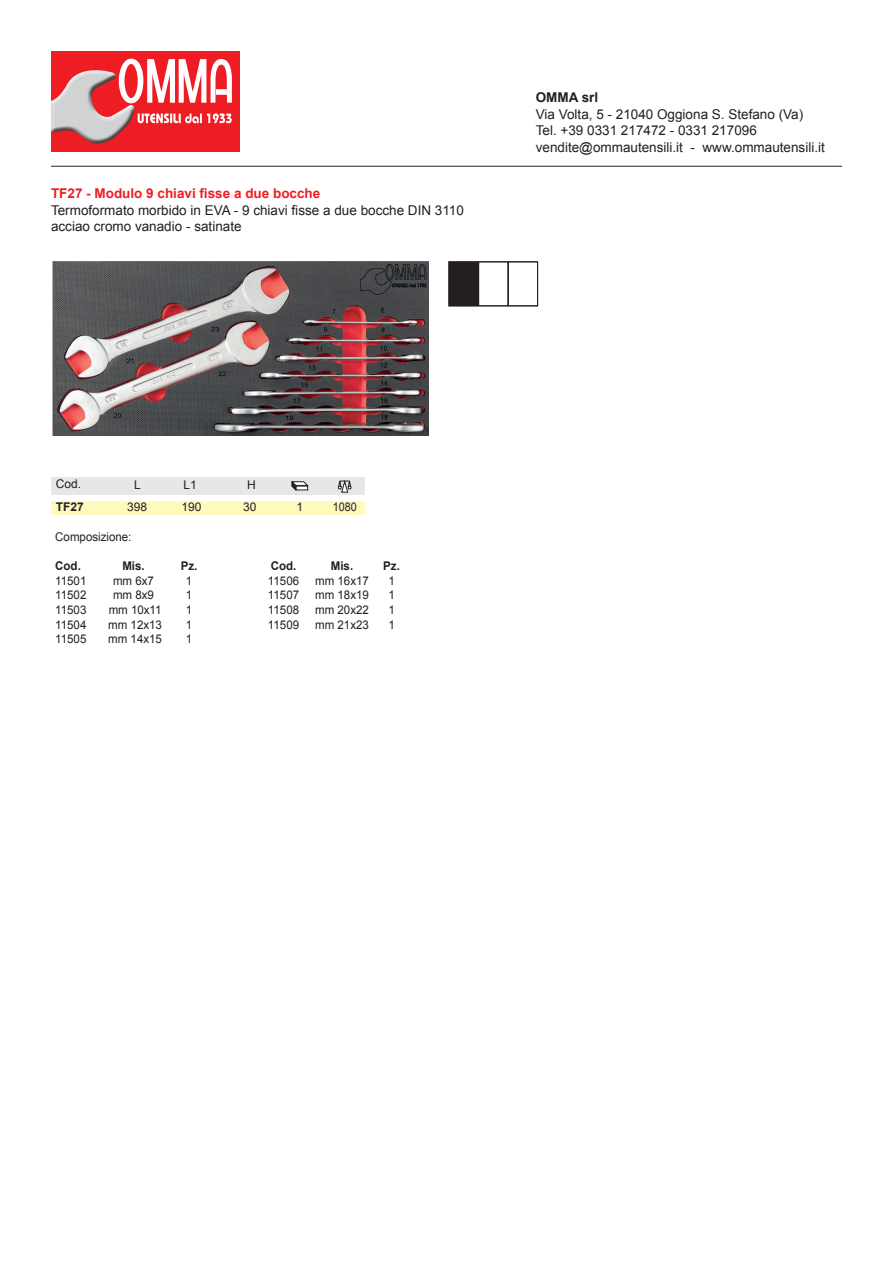
<style>
.page{position:relative;width:893px;height:1263px;background:#fff}
.page>*{position:absolute;margin:0;border:0;box-sizing:border-box;transform-origin:0 0}
.t1{font:13.5px/16.5px "Arial";color:#231f20}
.t2{font:700 13.5px "Arial";color:#ee1d23}
.t3{font:700 13.5px "Arial";color:#231f20}
.t4{font:12px "Arial";color:#231f20;scale:.96 1}
.t5{font:700 12px "Arial";color:#231f20;scale:.96 1}
.t6{font:12px "Arial";color:#231f20}
.t7{font:700 12px "Arial";color:#231f20}
.t8{font:12px "Arial";color:#231f20;scale:.9 1}
</style>
<div class="page">
<div style="left:51px;top:51px;width:189px;height:101px;background:#ee1d23"></div>
<svg style="left:51px;top:58px;width:181px;height:86px"></svg>
<hr style="left:51px;top:166px;width:791px;height:1px;background:#231f20">
<div style="left:449px;top:262px;width:29px;height:44px;background:#231f20"></div>
<div style="left:449px;top:261px;width:29px;height:45px;border:1px solid #231f20"></div>
<div style="left:478px;top:261px;width:30px;height:45px;border:1px solid #231f20"></div>
<div style="left:508px;top:261px;width:30px;height:45px;border:1px solid #231f20"></div>
<img style="left:53px;top:261px;width:375px;height:175px">
<div style="left:51px;top:478px;width:314px;height:17px;background:#e6e7e9"></div>
<div style="left:51px;top:501px;width:314px;height:14px;background:#fff9bc"></div>
<svg style="left:291px;top:481px;width:17px;height:9px"></svg>
<svg style="left:338px;top:480px;width:13px;height:13px"></svg>
<p class="t2" style="left:51px;top:184px;width:271px">TF27 - Modulo 9 chiavi fisse a due bocche</p>
<p class="t1" style="left:51px;top:202px;width:414px">Termoformato morbido in EVA - 9 chiavi fisse a due bocche DIN 3110 acciao cromo vanadio - satinate</p>
<p class="t3" style="left:536px;top:89px;width:64px">OMMA srl</p>
<p class="t1" style="left:536px;top:106px;width:291px">Via Volta, 5 - 21040 Oggiona S. Stefano (Va)<br>Tel. +39 0331 217472 - 0331 217096 vendite@ommautensili.it - www.ommautensili.it</p>
<p class="t6" style="left:56px;top:476px;width:27px">Cod.</p>
<p class="t7" style="left:56px;top:499px;width:30px">TF27</p>
<p class="t6" style="left:127px;top:499px;width:22px">398</p>
<p class="t6" style="left:181px;top:499px;width:22px">190</p>
<p class="t6" style="left:243px;top:499px;width:15px">30</p>
<p class="t6" style="left:296px;top:499px;width:8px">1</p>
<p class="t8" style="left:333px;top:499px;width:28px">1080</p>
<p class="t6" style="left:134px;top:476px;width:8px">L</p>
<p class="t6" style="left:184px;top:476px;width:15px">L1</p>
<p class="t6" style="left:247px;top:476px;width:10px">H</p>
<p class="t4" style="left:55px;top:529px;width:81px">Composizione:</p>
<p class="t5" style="left:55px;top:558px;width:28px">Cod.</p>
<p class="t5" style="left:122px;top:558px;width:25px">Mis.</p>
<p class="t5" style="left:181px;top:558px;width:19px">Pz.</p>
<p class="t5" style="left:271px;top:558px;width:28px">Cod.</p>
<p class="t5" style="left:331px;top:558px;width:25px">Mis.</p>
<p class="t5" style="left:383px;top:558px;width:19px">Pz.</p>
<p class="t4" style="left:55px;top:573px;width:34px">11501</p>
<p class="t4" style="left:113px;top:573px;width:44px">mm 6x7</p>
<p class="t4" style="left:186px;top:573px;width:8px">1</p>
<p class="t4" style="left:268px;top:573px;width:34px">11506</p>
<p class="t4" style="left:315px;top:573px;width:58px">mm 16x17</p>
<p class="t4" style="left:388px;top:573px;width:8px">1</p>
<p class="t4" style="left:55px;top:587px;width:34px">11502</p>
<p class="t4" style="left:113px;top:587px;width:44px">mm 8x9</p>
<p class="t4" style="left:186px;top:587px;width:8px">1</p>
<p class="t4" style="left:268px;top:587px;width:34px">11507</p>
<p class="t4" style="left:315px;top:587px;width:58px">mm 18x19</p>
<p class="t4" style="left:388px;top:587px;width:8px">1</p>
<p class="t4" style="left:55px;top:602px;width:34px">11503</p>
<p class="t4" style="left:109px;top:602px;width:57px">mm 10x11</p>
<p class="t4" style="left:186px;top:602px;width:8px">1</p>
<p class="t4" style="left:268px;top:602px;width:34px">11508</p>
<p class="t4" style="left:315px;top:602px;width:58px">mm 20x22</p>
<p class="t4" style="left:388px;top:602px;width:8px">1</p>
<p class="t4" style="left:55px;top:616px;width:34px">11504</p>
<p class="t4" style="left:108px;top:616px;width:58px">mm 12x13</p>
<p class="t4" style="left:186px;top:616px;width:8px">1</p>
<p class="t4" style="left:268px;top:616px;width:34px">11509</p>
<p class="t4" style="left:315px;top:616px;width:58px">mm 21x23</p>
<p class="t4" style="left:388px;top:616px;width:8px">1</p>
<p class="t4" style="left:55px;top:631px;width:34px">11505</p>
<p class="t4" style="left:108px;top:631px;width:58px">mm 14x15</p>
<p class="t4" style="left:186px;top:631px;width:8px">1</p>
</div>
